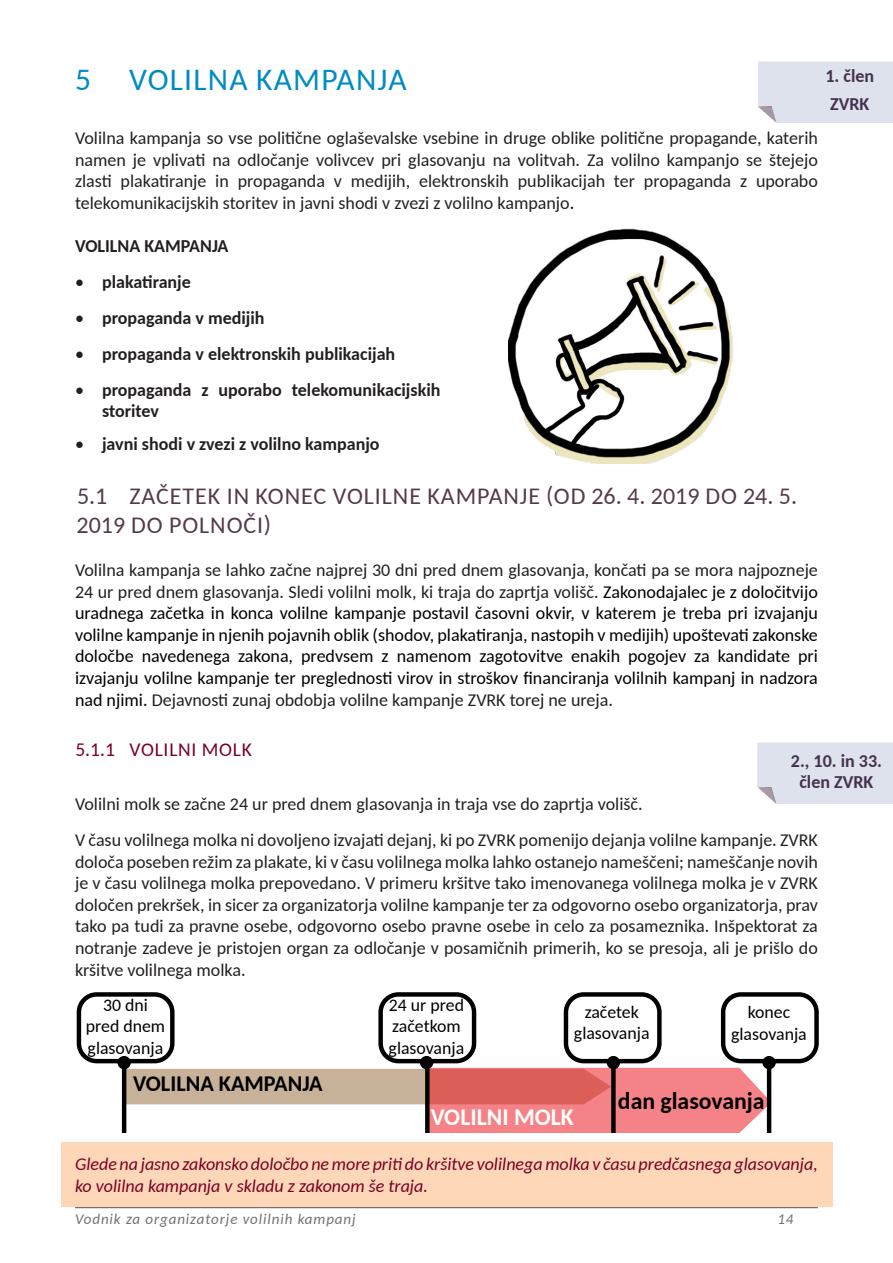
<style>
.page{position:relative;width:893px;height:1263px;background:#fff}
.page>*{position:absolute;margin:0;border:0;box-sizing:border-box;transform-origin:0 0}
.t1{font:31.5px "Carlito";letter-spacing:.04em;color:#008cc2}
.t2{font:24px/28.8px "Carlito";letter-spacing:.04em;color:#55394d}
.t3{font:700 23.7px "Carlito";color:#000}
.t4{font:700 23.7px "Carlito";color:#fff}
.t5{font:700 22.2px "Carlito";color:#000}
.t6{font:19.5px "Carlito";letter-spacing:.04em;color:#790024}
.Text{font:18px/21.6px "Carlito";color:#231f20;text-align:justify}
.Text-2{font:18px/21.6px "Carlito";color:#000;text-align:justify}
.Text-3{font:700 18px/21px "Carlito";color:#231f20}
.Poudarek{font:italic 18px/21.6px "Carlito";color:#790024}
.členi_refference{font:700 18px/21.6px "Carlito";color:#4a2f43;text-align:center}
.t7{font:17.85px/21.3px "Carlito";color:#000;text-align:center}
.t8{font:italic 15px "Carlito";letter-spacing:.06em;color:#767171}
.s1{color:#000}
.s2{font-weight:400}
.s3{color:#231f20}
</style>
<div class="page">
<hr style="left:75px;top:1207px;width:743px;height:1px;background:#767171">
<div style="left:62px;top:1142px;width:770px;height:65px;background:#fdd7b7"></div>
<img style="left:508px;top:228px;width:225px;height:236px">
<svg style="left:126px;top:1068px;width:640px;height:65px"></svg>
<hr style="left:122px;top:1066px;width:4px;height:67px;background:#000">
<svg style="left:425px;top:1069px;width:4px;height:64px"></svg>
<svg style="left:611px;top:1069px;width:4px;height:64px"></svg>
<div style="left:117px;top:1056px;width:14px;height:13px;background:#000;border-radius:50%"></div>
<div style="left:420px;top:1056px;width:13px;height:13px;background:#000;border-radius:50%"></div>
<div style="left:606px;top:1056px;width:14px;height:13px;background:#000;border-radius:50%"></div>
<div style="left:77px;top:992px;width:97px;height:71px;border:4px solid #000;border-radius:18px"></div>
<div style="left:378px;top:992px;width:98px;height:71px;border:4px solid #000;border-radius:18px"></div>
<div style="left:563px;top:992px;width:98px;height:71px;border:4px solid #000;border-radius:18px"></div>
<div style="left:766px;top:1066px;width:5px;height:67px;background:#000"></div>
<div style="left:762px;top:1056px;width:13px;height:13px;background:#000;border-radius:50%"></div>
<div style="left:721px;top:992px;width:97px;height:71px;border:4px solid #000;border-radius:18px"></div>
<div style="left:757px;top:742px;width:135px;height:62px;background:#dee2ed"></div>
<div style="left:758px;top:62px;width:134px;height:61px;background:#dee2ed"></div>
<p class="t1" style="left:75px;top:58px;width:333px">5 VOLILNA KAMPANJA</p>
<p class="členi_refference" style="left:825px;top:65px;width:50px">1. člen</p>
<p class="členi_refference" style="left:830px;top:92px;width:41px">ZVRK</p>
<p class="Text" style="left:75px;top:126px;width:744px">Volilna kampanja so vse politične oglaševalske vsebine in druge oblike politične propagande, katerih namen je vplivati na odločanje volivcev pri glasovanju na volitvah. Za volilno kampanjo se štejejo zlasti plakatiranje in propaganda v medijih, elektronskih publikacijah ter propaganda z uporabo telekomunikacijskih storitev in javni shodi v zvezi z volilno kampanjo<span class="s1">.</span></p>
<p class="Text-3" style="left:75px;top:235px;width:155px">VOLILNA KAMPANJA</p>
<p class="Text-3" style="left:75px;top:271px;width:117px"><span class="s2">•</span> plakatiranje</p>
<p class="Text-3" style="left:75px;top:307px;width:191px"><span class="s2">•</span> propaganda v medijih</p>
<p class="Text-3" style="left:75px;top:343px;width:322px"><span class="s2">•</span> propaganda v elektronskih publikacijah</p>
<p class="Text-3" style="left:102px;top:379px;width:340px;text-indent:-27px"><span class="s2">•</span> propaganda z uporabo telekomunikacijskih storitev</p>
<p class="Text-3" style="left:75px;top:433px;width:306px"><span class="s2">•</span> javni shodi v zvezi z volilno kampanjo</p>
<p class="t2" style="left:76px;top:481px;width:722px">5.1 ZAČETEK IN KONEC VOLILNE KAMPANJE (OD 26. 4. 2019 DO 24. 5.<br>2019 DO POLNOČI)</p>
<p class="Text-2" style="left:75px;top:558px;width:744px"><span class="s3">Volilna kampanja se lahko začne najprej 30 dni pred dnem glasovanja, končati pa se mora najpozneje 24 ur pred dnem glasovanja. Sledi volilni molk, ki traja do zaprtja volišč.</span> Zakonodajalec je z določitvijo uradnega začetka in konca volilne kampanje postavil časovni okvir, v katerem je treba pri izvajanju volilne kampanje in njenih pojavnih oblik (shodov, plakatiranja, nastopih v medijih) upoštevati zakonske določbe navedenega zakona, predvsem z namenom zagotovitve enakih pogojev za kandidate pri izvajanju volilne kampanje ter preglednosti virov in stroškov financiranja volilnih kampanj in nadzora nad njimi. <span class="s3">Dejavnosti zunaj obdobja volilne kampanje ZVRK torej ne ureja.</span></p>
<p class="t6" style="left:75px;top:736px;width:178px">5.1.1 VOLILNI MOLK</p>
<p class="členi_refference" style="left:791px;top:749px;width:92px">2., 10. in 33. člen ZVRK</p>
<p class="Text" style="left:75px;top:792px;width:569px">Volilni molk se začne 24 ur pred dnem glasovanja in traja vse do zaprtja volišč.</p>
<p class="Text" style="left:75px;top:828px;width:744px">V času volilnega molka ni dovoljeno izvajati dejanj, ki po ZVRK pomenijo dejanja volilne kampanje. ZVRK določa poseben režim za plakate, ki v času volilnega molka lahko ostanejo nameščeni; nameščanje novih je v času volilnega molka prepovedano. V primeru kršitve tako imenovanega volilnega molka je v ZVRK določen prekršek, in sicer za organizatorja volilne kampanje ter za odgovorno osebo organizatorja, prav tako pa tudi za pravne osebe, odgovorno osebo pravne osebe in celo za posameznika. Inšpektorat za notranje zadeve je pristojen organ za odločanje v posamičnih primerih, ko se presoja, ali je prišlo do kršitve volilnega molka.</p>
<p class="t7" style="left:86px;top:993px;width:81px">30 dni pred dnem glasovanja</p>
<p class="t7" style="left:388px;top:993px;width:77px;text-align:left">24 ur pred začetkom glasovanja</p>
<p class="t7" style="left:574px;top:1000px;width:77px">začetek glasovanja</p>
<p class="t7" style="left:731px;top:1001px;width:77px">konec glasovanja</p>
<p class="t5" style="left:133px;top:1069px;width:191px">VOLILNA KAMPANJA</p>
<p class="t4" style="left:431px;top:1101px;width:145px">VOLILNI MOLK</p>
<p class="t3" style="left:618px;top:1084px;width:148px">dan glasovanja</p>
<p class="Poudarek" style="left:75px;top:1152px;width:744px">Glede na jasno zakonsko določbo ne more priti do kršitve volilnega molka v času predčasnega glasovanja, ko volilna kampanja v skladu z zakonom še traja.</p>
<p class="t8" style="left:75px;top:1209px;width:282px">Vodnik za organizatorje volilnih kampanj</p>
<p class="t8" style="left:777px;top:1209px;width:18px">14</p>
</div>
